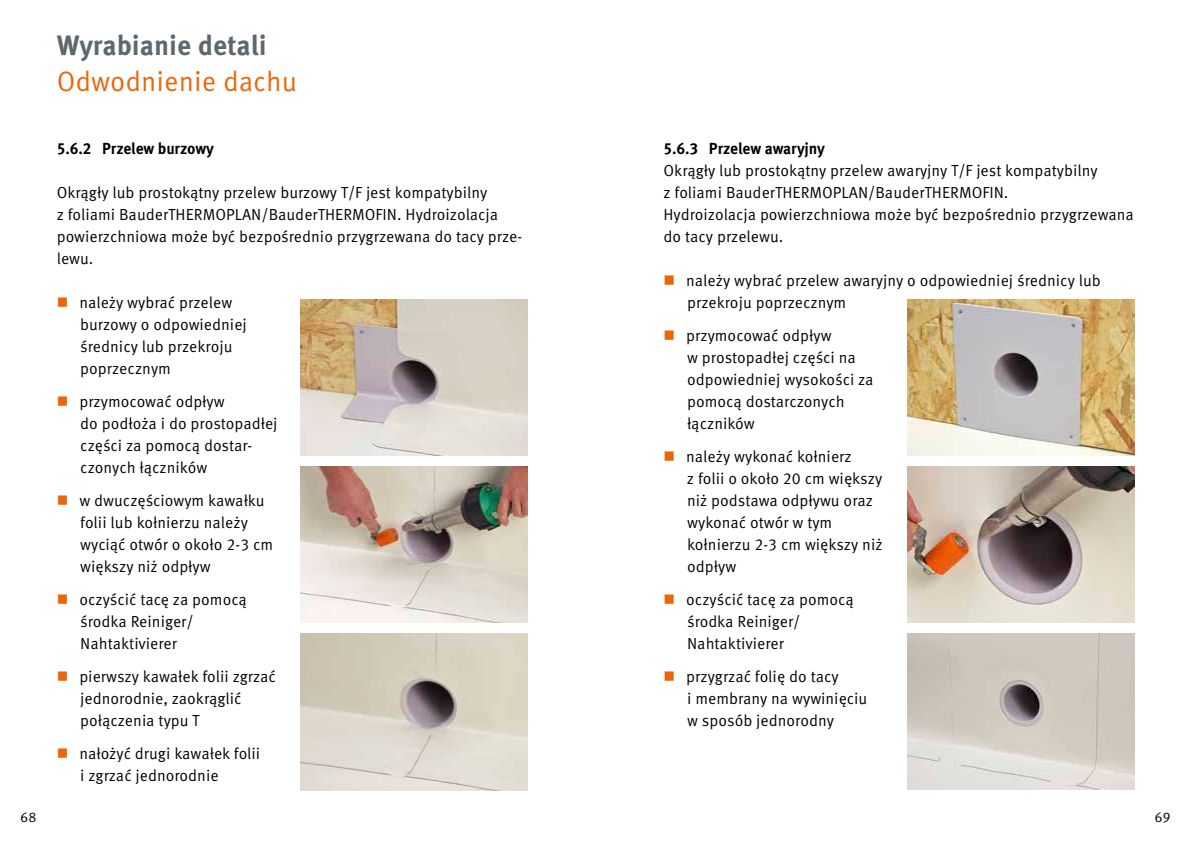
<style>
.page{position:relative;width:1191px;height:845px;background:#fff}
.page>*{position:absolute;margin:0;border:0;box-sizing:border-box;transform-origin:0 0}
.t1{font:700 28px "Meta Correspondence Pro";letter-spacing:-.005em;color:#5d676e;scale:.96 1}
.t2{font:28px "Meta Correspondence Pro";color:#eb6606}
.t3{font:16px/22px "Meta Correspondence Pro";color:#000}
.t4{font:700 16px "Meta Correspondence Pro";letter-spacing:-.01em;color:#000;scale:.95 1}
.t5{font:14px "Meta Correspondence Pro";color:#000}
.s1{color:#eb6606}
</style>
<div class="page">
<img style="left:300px;top:634px;width:227px;height:156px">
<img style="left:300px;top:466px;width:227px;height:156px">
<img style="left:300px;top:299px;width:227px;height:156px">
<img style="left:907px;top:466px;width:227px;height:156px">
<img style="left:907px;top:299px;width:227px;height:156px">
<img style="left:907px;top:633px;width:227px;height:156px">
<p class="t5" style="left:20px;top:806px;width:18px">68</p>
<h1 class="t1" style="left:57px;top:24px;width:220px">Wyrabianie detali</h1>
<h1 class="t2" style="left:57px;top:60px;width:242px">Odwodnienie dachu</h1>
<p class="t4" style="left:57px;top:136px;width:167px">5.6.2 Przelew burzowy</p>
<p class="t3" style="left:57px;top:180px;width:467px">Okrągły lub prostokątny przelew burzowy T/F jest kompatybilny<br>z foliami BauderTHERMOPLAN/BauderTHERMOFIN. Hydroizolacja powierzchniowa może być bezpośrednio przygrzewana do tacy prze&shy;lewu.</p>
<p class="t3" style="left:80px;top:290px;width:168px;text-indent:-24px"><span class="s1">■</span> należy wybrać przelew burzowy o odpowiedniej średnicy lub przekroju poprzecznym</p>
<p class="t3" style="left:80px;top:389px;width:199px;text-indent:-24px"><span class="s1">■</span> przymocować odpływ<br>do podłoża i do prostopadłej części za pomocą dostar&shy;czonych łączników</p>
<p class="t3" style="left:80px;top:488px;width:194px;text-indent:-24px"><span class="s1">■</span> w dwuczęściowym kawałku folii lub kołnierzu należy wyciąć otwór o około 2-3 cm większy niż odpływ</p>
<p class="t3" style="left:80px;top:587px;width:168px;text-indent:-24px"><span class="s1">■</span> oczyścić tacę za pomocą środka Reiniger/<br>Nahtaktivierer</p>
<p class="t3" style="left:80px;top:664px;width:197px;text-indent:-24px"><span class="s1">■</span> pierwszy kawałek folii zgrzać jednorodnie, zaokrąglić połączenia typu T</p>
<p class="t3" style="left:80px;top:741px;width:181px;text-indent:-24px"><span class="s1">■</span> nałożyć drugi kawałek folii i zgrzać jednorodnie</p>
<p class="t4" style="left:663px;top:136px;width:171px">5.6.3 Przelew awaryjny</p>
<p class="t3" style="left:663px;top:158px;width:472px">Okrągły lub prostokątny przelew awaryjny T/F jest kompatybilny<br>z foliami BauderTHERMOPLAN/BauderTHERMOFIN.<br>Hydroizolacja powierzchniowa może być bezpośrednio przygrzewana do tacy przelewu.</p>
<p class="t3" style="left:687px;top:268px;width:415px;text-indent:-24px"><span class="s1">■</span> należy wybrać przelew awaryjny o odpowiedniej średnicy lub przekroju poprzecznym</p>
<p class="t3" style="left:687px;top:323px;width:188px;text-indent:-24px"><span class="s1">■</span> przymocować odpływ<br>w prostopadłej części na odpowiedniej wysokości za pomocą dostarczonych łączników</p>
<p class="t3" style="left:687px;top:444px;width:197px;text-indent:-23px"><span class="s1">■</span> należy wykonać kołnierz<br>z folii o około 20 cm większy niż podstawa odpływu oraz wykonać otwór w tym kołnierzu 2-3 cm większy niż odpływ</p>
<p class="t3" style="left:687px;top:587px;width:168px;text-indent:-24px"><span class="s1">■</span> oczyścić tacę za pomocą środka Reiniger/<br>Nahtaktivierer</p>
<p class="t3" style="left:687px;top:664px;width:182px;text-indent:-24px"><span class="s1">■</span> przygrzać folię do tacy<br>i membrany na wywinięciu w sposób jednorodny</p>
<p class="t5" style="left:1154px;top:806px;width:18px">69</p>
</div>
